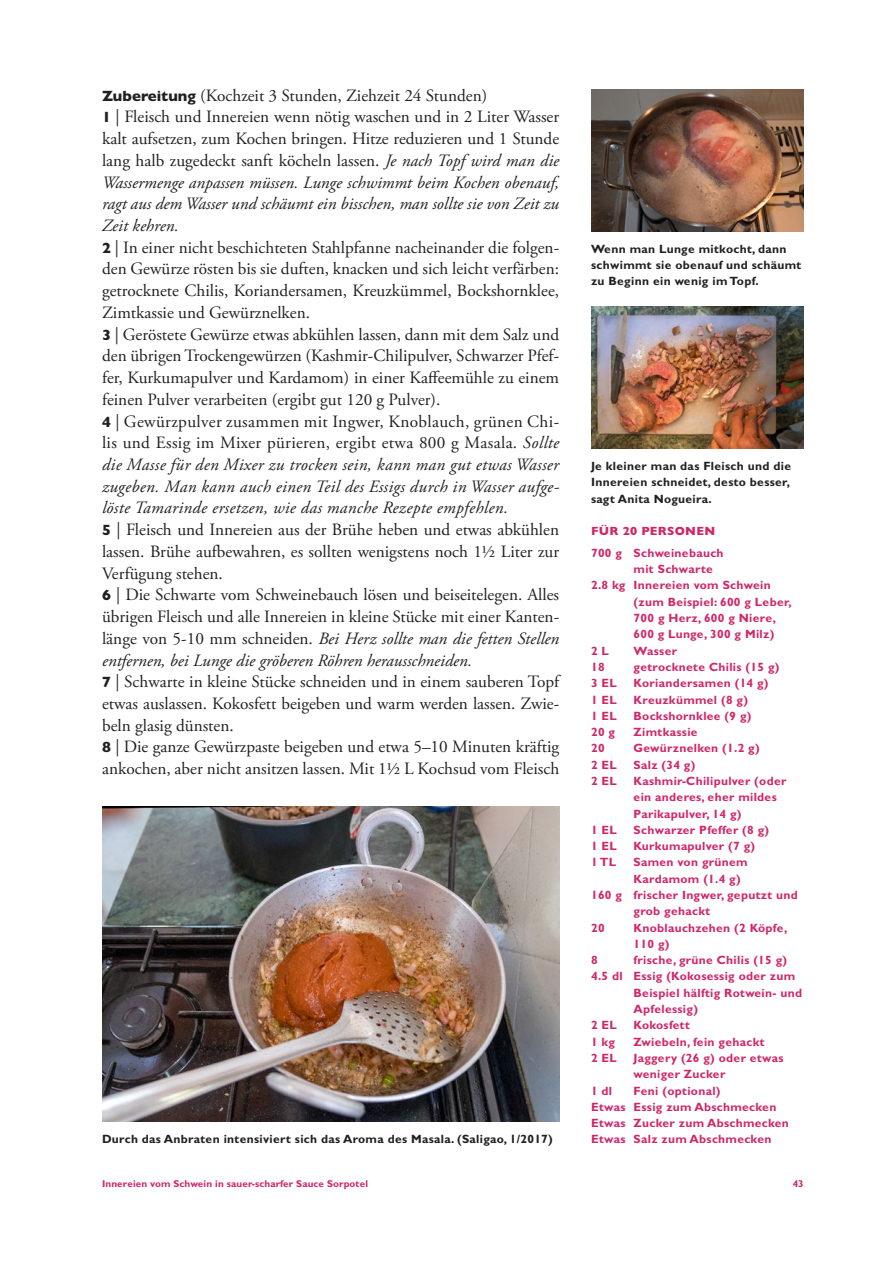
<style>
.page{position:relative;width:893px;height:1263px;background:#fff}
.page>*{position:absolute;margin:0;border:0;box-sizing:border-box;transform-origin:0 0}
.Zubereitung_-_11_5_R{font:17.25px/21.8px "Adobe Garamond Pro";color:#231f20;text-align:justify}
.Zubereitung_-_11_5_R-2{font:italic 17.25px/21.8px "Adobe Garamond Pro";color:#231f20;text-align:justify}
.Zubereitung_Titel{font:17.25px "Adobe Garamond Pro";color:#231f20}
.Zutaten_-_8_Bold{font:700 12px/16.4px "Gill Sans MT Pro";letter-spacing:.025em;color:#d0276a}
.Bildlegende_-_8_Bold{font:700 12px/16.4px "Gill Sans MT Pro";letter-spacing:.025em;color:#231f20}
.Zutaten_Titel_-_8_He{font:800 12px "Gill Sans MT Pro";letter-spacing:.025em;color:#d0276a}
.t1{font:700 9.9px "Gill Sans MT Pro";letter-spacing:.01em;color:#d0276a}
.s1{font-family:"Gill Sans MT Pro";font-weight:800;font-size:15px}
.s2{font-family:"Gill Sans MT Pro";font-weight:800;font-style:normal;font-size:15px}
.s3{font-style:normal}
.s4{font-style:italic}
</style>
<div class="page">
<img style="left:102px;top:806px;width:457px;height:316px">
<img style="left:591px;top:89px;width:213px;height:142px">
<img style="left:591px;top:306px;width:213px;height:142px">
<p class="Zubereitung_Titel" style="left:102px;top:85px;width:387px"><span class="s1">Zubereitung</span> (Kochzeit 3 Stunden, Ziehzeit 24 Stunden)</p>
<p class="Zubereitung_-_11_5_R-2" style="left:102px;top:107px;width:459px"><span class="s2">1</span> <span class="s3">| Fleisch und Innereien wenn nötig waschen und in 2 Liter Wasser kalt aufsetzen, zum Kochen bringen. Hitze reduzieren und 1 Stunde lang halb zugedeckt sanft köcheln lassen.</span> Je nach Topf wird man die Wassermenge anpassen müssen. Lunge schwimmt beim Kochen obenauf, ragt aus dem Wasser und schäumt ein bisschen, man sollte sie von Zeit zu Zeit kehren.</p>
<p class="Zubereitung_-_11_5_R" style="left:102px;top:237px;width:459px"><span class="s1">2</span> | In einer nicht beschichteten Stahlpfanne nacheinander die folgen&shy;den Gewürze rösten bis sie duften, knacken und sich leicht verfärben: getrocknete Chilis, Koriandersamen, Kreuzkümmel, Bockshornklee, Zimtkassie und Gewürznelken.</p>
<p class="Zubereitung_-_11_5_R" style="left:102px;top:324px;width:459px"><span class="s1">3</span> | Geröstete Gewürze etwas abkühlen lassen, dann mit dem Salz und den übrigen Trockengewürzen (Kashmir-Chilipulver, Schwarzer Pfef&shy;fer, Kurkumapulver und Kardamom) in einer Kaffeemühle zu einem feinen Pulver verarbeiten (ergibt gut 120 g Pulver).</p>
<p class="Zubereitung_-_11_5_R-2" style="left:102px;top:411px;width:459px"><span class="s2">4</span> <span class="s3">| Gewürzpulver zusammen mit Ingwer, Knoblauch, grünen Chi&shy;lis und Essig im Mixer pürieren, ergibt etwa 800 g Masala.</span> Sollte die Masse für den Mixer zu trocken sein, kann man gut etwas Wasser zugeben. Man kann auch einen Teil des Essigs durch in Wasser aufge&shy;löste Tamarinde ersetzen, wie das manche Rezepte empfehlen.</p>
<p class="Zubereitung_-_11_5_R" style="left:102px;top:519px;width:459px"><span class="s1">5</span> | Fleisch und Innereien aus der Brühe heben und etwas abkühlen lassen. Brühe aufbewahren, es sollten wenigstens noch 11/2 Liter zur Verfügung stehen.</p>
<p class="Zubereitung_-_11_5_R" style="left:102px;top:585px;width:459px"><span class="s1">6</span> | Die Schwarte vom Schweinebauch lösen und beiseitelegen. Alles übrigen Fleisch und alle Innereien in kleine Stücke mit einer Kanten&shy;länge von 5-10 mm schneiden. <span class="s4">Bei Herz sollte man die fetten Stellen entfernen, bei Lunge die gröberen Röhren herausschneiden.</span></p>
<p class="Zubereitung_-_11_5_R" style="left:102px;top:671px;width:459px"><span class="s1">7</span> | Schwarte in kleine Stücke schneiden und in einem sauberen Topf etwas auslassen. Kokosfett beigeben und warm werden lassen. Zwie&shy;beln glasig dünsten.</p>
<p class="Zubereitung_-_11_5_R" style="left:102px;top:737px;width:459px"><span class="s1">8</span> | Die ganze Gewürzpaste beigeben und etwa 5–10 Minuten kräftig ankochen, aber nicht ansitzen lassen. Mit 11/2 L Kochsud vom Fleisch</p>
<p class="Bildlegende_-_8_Bold" style="left:102px;top:1131px;width:452px">Durch das Anbraten intensiviert sich das Aroma des Masala. (Saligao, 1/2017)</p>
<p class="Bildlegende_-_8_Bold" style="left:591px;top:240px;width:212px">Wenn man Lunge mitkocht, dann schwimmt sie obenauf und schäumt zu Beginn ein wenig im Topf.</p>
<p class="Bildlegende_-_8_Bold" style="left:591px;top:457px;width:202px;text-align:justify">Je kleiner man das Fleisch und die Innereien schneidet, desto besser, sagt Anita Nogueira.</p>
<p class="Zutaten_Titel_-_8_He" style="left:591px;top:524px;width:126px">FÜR 20 PERSONEN</p>
<p class="Zutaten_-_8_Bold" style="left:634px;top:544px;width:92px;text-indent:-43px">700 g Schweinebauch mit Schwarte</p>
<p class="Zutaten_-_8_Bold" style="left:634px;top:577px;width:160px;text-indent:-43px">2.8 kg Innereien vom Schwein (zum Beispiel: 600 g Leber,<br>700 g Herz, 600 g Niere,<br>600 g Lunge, 300 g Milz)</p>
<p class="Zutaten_-_8_Bold" style="left:591px;top:642px;width:19px">2 L</p>
<p class="Zutaten_-_8_Bold" style="left:634px;top:642px;width:45px">Wasser</p>
<p class="Zutaten_-_8_Bold" style="left:591px;top:658px;width:15px">18</p>
<p class="Zutaten_-_8_Bold" style="left:634px;top:658px;width:147px">getrocknete Chilis (15 g)</p>
<p class="Zutaten_-_8_Bold" style="left:591px;top:675px;width:27px">3 EL</p>
<p class="Zutaten_-_8_Bold" style="left:634px;top:675px;width:136px">Koriandersamen (14 g)</p>
<p class="Zutaten_-_8_Bold" style="left:591px;top:691px;width:27px">1 EL</p>
<p class="Zutaten_-_8_Bold" style="left:634px;top:691px;width:116px">Kreuzkümmel (8 g)</p>
<p class="Zutaten_-_8_Bold" style="left:591px;top:707px;width:27px">1 EL</p>
<p class="Zutaten_-_8_Bold" style="left:634px;top:707px;width:119px">Bockshornklee (9 g)</p>
<p class="Zutaten_-_8_Bold" style="left:591px;top:724px;width:25px">20 g</p>
<p class="Zutaten_-_8_Bold" style="left:634px;top:724px;width:66px">Zimtkassie</p>
<p class="Zutaten_-_8_Bold" style="left:591px;top:740px;width:15px">20</p>
<p class="Zutaten_-_8_Bold" style="left:634px;top:740px;width:128px">Gewürznelken (1.2 g)</p>
<p class="Zutaten_-_8_Bold" style="left:591px;top:756px;width:27px">2 EL</p>
<p class="Zutaten_-_8_Bold" style="left:634px;top:756px;width:63px">Salz (34 g)</p>
<p class="Zutaten_-_8_Bold" style="left:591px;top:772px;width:27px">2 EL</p>
<p class="Zutaten_-_8_Bold" style="left:634px;top:772px;width:154px">Kashmir-Chilipulver (oder ein anderes, eher mildes<br>Parikapulver, 14 g)</p>
<p class="Zutaten_-_8_Bold" style="left:591px;top:821px;width:27px">1 EL</p>
<p class="Zutaten_-_8_Bold" style="left:634px;top:821px;width:137px">Schwarzer Pfeffer (8 g)</p>
<p class="Zutaten_-_8_Bold" style="left:591px;top:838px;width:27px">1 EL</p>
<p class="Zutaten_-_8_Bold" style="left:634px;top:838px;width:123px">Kurkumapulver (7 g)</p>
<p class="Zutaten_-_8_Bold" style="left:591px;top:854px;width:27px">1 TL</p>
<p class="Zutaten_-_8_Bold" style="left:634px;top:854px;width:116px">Samen von grünem<br>Kardamom (1.4 g)</p>
<p class="Zutaten_-_8_Bold" style="left:634px;top:886px;width:166px;text-indent:-43px">160 g frischer Ingwer, geputzt und grob gehackt</p>
<p class="Zutaten_-_8_Bold" style="left:591px;top:919px;width:15px">20</p>
<p class="Zutaten_-_8_Bold" style="left:634px;top:919px;width:155px">Knoblauchzehen (2 Köpfe,<br>110 g)</p>
<p class="Zutaten_-_8_Bold" style="left:591px;top:952px;width:8px">8</p>
<p class="Zutaten_-_8_Bold" style="left:634px;top:952px;width:155px">frische, grüne Chilis (15 g)</p>
<p class="Zutaten_-_8_Bold" style="left:634px;top:968px;width:170px;text-indent:-43px">4.5 dl Essig (Kokosessig oder zum<br>Beispiel hälftig Rotwein- und<br>Apfelessig)</p>
<p class="Zutaten_-_8_Bold" style="left:591px;top:1017px;width:27px">2 EL</p>
<p class="Zutaten_-_8_Bold" style="left:634px;top:1017px;width:58px">Kokosfett</p>
<p class="Zutaten_-_8_Bold" style="left:591px;top:1033px;width:25px">1 kg</p>
<p class="Zutaten_-_8_Bold" style="left:634px;top:1033px;width:133px">Zwiebeln, fein gehackt</p>
<p class="Zutaten_-_8_Bold" style="left:591px;top:1049px;width:27px">2 EL</p>
<p class="Zutaten_-_8_Bold" style="left:634px;top:1049px;width:152px">Jaggery (26 g) oder etwas weniger Zucker</p>
<p class="Zutaten_-_8_Bold" style="left:591px;top:1082px;width:23px">1 dl</p>
<p class="Zutaten_-_8_Bold" style="left:634px;top:1082px;width:88px">Feni (optional)</p>
<p class="Zutaten_-_8_Bold" style="left:591px;top:1098px;width:187px">Etwas Essig zum Abschmecken</p>
<p class="Zutaten_-_8_Bold" style="left:591px;top:1114px;width:199px">Etwas Zucker zum Abschmecken</p>
<p class="Zutaten_-_8_Bold" style="left:591px;top:1131px;width:182px">Etwas Salz zum Abschmecken</p>
<p class="t1" style="left:102px;top:1177px;width:267px">Innereien vom Schwein in sauer-scharfer Sauce Sorpotel</p>
<p class="t1" style="left:793px;top:1177px;width:13px">43</p>
</div>
